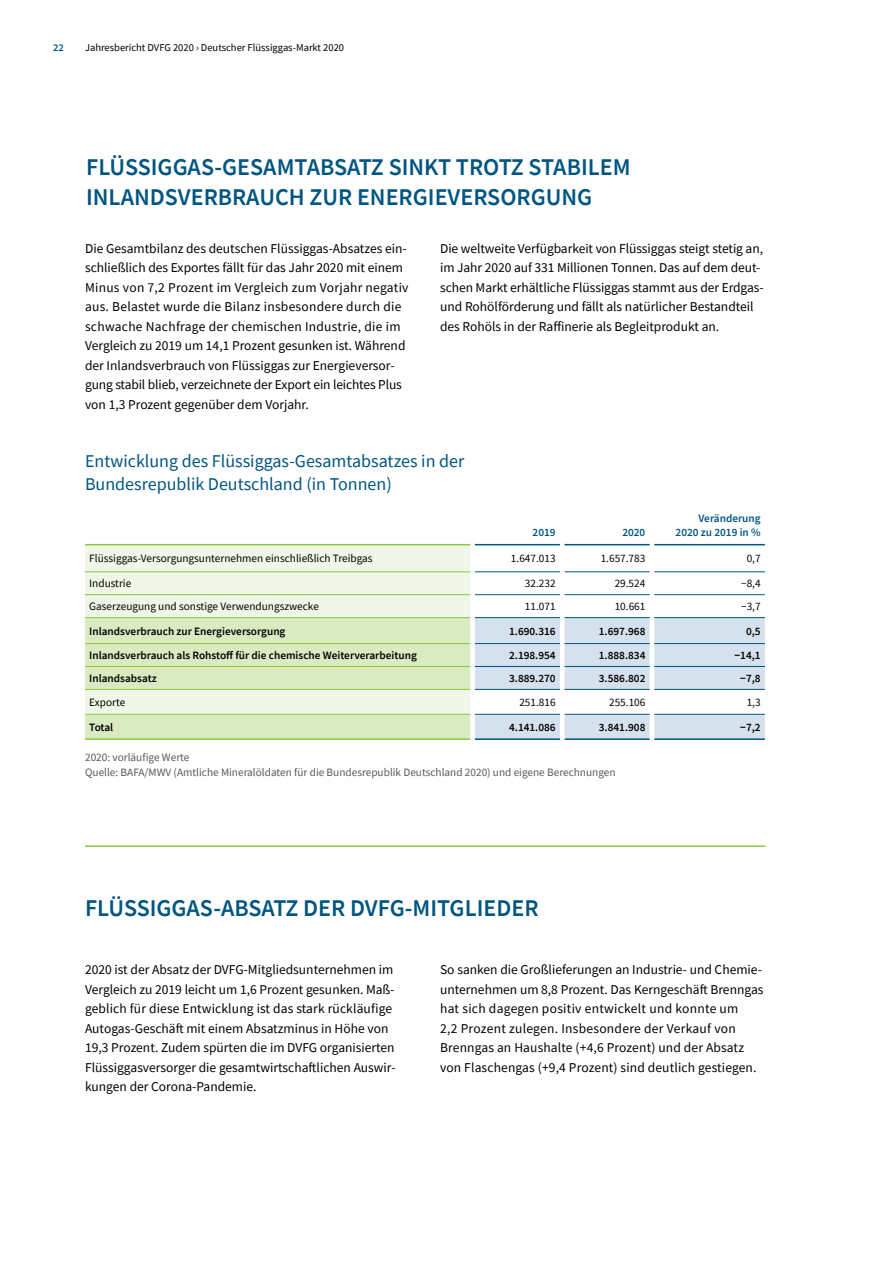
<style>
.page{position:relative;width:893px;height:1263px;background:#fff}
.page>*{position:absolute;margin:0;border:0;box-sizing:border-box;transform-origin:0 0}
.t1{font:600 24px/30px "Source Sans Pro";color:#005581}
.t2{font:18px/22.5px "Source Sans Pro";color:#005581}
.t3{font:13.5px/19.5px "Source Sans Pro";color:#000}
.t4{font:600 11.25px "Source Sans Pro";color:#000}
.t5{font:11.25px "Source Sans Pro";color:#000}
.t6{font:11.25px/15px "Source Sans Pro";color:#58595b}
.t7{font:600 11.25px/14.2px "Source Sans Pro";color:#005581;text-align:right}
.t8{font:10.5px "Source Sans Pro";color:#000}
.t9{font:600 10.5px "Source Sans Pro";color:#005581}
</style>
<div class="page">
<div style="left:85px;top:545px;width:385px;height:72px;background:#f0f7e8"></div>
<svg style="left:85px;top:618px;width:385px;height:120px;background:#deedc8"></svg>
<svg style="left:475px;top:618px;width:290px;height:121px"></svg>
<hr style="left:85px;top:738px;width:385px;height:2px;background:#8dc63f">
<hr style="left:85px;top:544px;width:385px;height:1px;background:#8dc63f">
<hr style="left:85px;top:571px;width:385px;height:1px;background:#8dc63f">
<hr style="left:475px;top:571px;width:85px;height:1px;background:#005581">
<hr style="left:565px;top:571px;width:85px;height:1px;background:#005581">
<hr style="left:654px;top:571px;width:111px;height:1px;background:#005581">
<hr style="left:475px;top:594px;width:85px;height:1px;background:#005581">
<hr style="left:565px;top:594px;width:85px;height:1px;background:#005581">
<hr style="left:654px;top:594px;width:111px;height:1px;background:#005581">
<hr style="left:475px;top:617px;width:85px;height:1px;background:#005581">
<hr style="left:565px;top:617px;width:85px;height:1px;background:#005581">
<hr style="left:654px;top:617px;width:111px;height:1px;background:#005581">
<hr style="left:475px;top:643px;width:85px;height:1px;background:#005581">
<hr style="left:565px;top:643px;width:85px;height:1px;background:#005581">
<hr style="left:654px;top:643px;width:111px;height:1px;background:#005581">
<hr style="left:475px;top:666px;width:85px;height:1px;background:#005581">
<hr style="left:565px;top:666px;width:85px;height:1px;background:#005581">
<hr style="left:654px;top:666px;width:111px;height:1px;background:#005581">
<hr style="left:475px;top:689px;width:85px;height:1px;background:#005581">
<hr style="left:565px;top:689px;width:85px;height:1px;background:#005581">
<hr style="left:654px;top:689px;width:111px;height:1px;background:#005581">
<hr style="left:475px;top:714px;width:85px;height:1px;background:#005581">
<hr style="left:565px;top:714px;width:85px;height:1px;background:#005581">
<hr style="left:654px;top:714px;width:111px;height:1px;background:#005581">
<hr style="left:475px;top:738px;width:85px;height:2px;background:#005581">
<hr style="left:565px;top:738px;width:85px;height:2px;background:#005581">
<hr style="left:654px;top:738px;width:111px;height:2px;background:#005581">
<hr style="left:475px;top:544px;width:85px;height:1px;background:#005581">
<hr style="left:565px;top:544px;width:85px;height:1px;background:#005581">
<hr style="left:654px;top:544px;width:111px;height:1px;background:#005581">
<hr style="left:85px;top:594px;width:385px;height:1px;background:#8dc63f">
<hr style="left:85px;top:617px;width:385px;height:1px;background:#8dc63f">
<hr style="left:85px;top:643px;width:385px;height:1px;background:#8dc63f">
<hr style="left:85px;top:666px;width:385px;height:1px;background:#8dc63f">
<hr style="left:85px;top:689px;width:385px;height:1px;background:#8dc63f">
<hr style="left:85px;top:714px;width:385px;height:1px;background:#8dc63f">
<hr style="left:85px;top:845px;width:680px;height:2px;background:#8dc63f">
<p class="t9" style="left:53px;top:41px;width:12px">22</p>
<p class="t8" style="left:85px;top:41px;width:261px">Jahresbericht DVFG 2020 › Deutscher Flüssiggas-Markt 2020</p>
<h1 class="t1" style="left:86px;top:152px;width:546px">FLÜSSIGGAS-GESAMTABSATZ SINKT TROTZ STABILEM<br>INLANDSVERBRAUCH ZUR ENERGIEVERSORGUNG</h1>
<p class="t3" style="left:85px;top:238px;width:325px">Die Gesamtbilanz des deutschen Flüssiggas-Absatzes ein&shy;schließlich des Exportes fällt für das Jahr 2020 mit einem Minus von 7,2 Prozent im Vergleich zum Vorjahr negativ aus. Belastet wurde die Bilanz insbesondere durch die schwache Nachfrage der chemischen Industrie, die im Vergleich zu 2019 um 14,1 Prozent gesunken ist. Während der Inlandsverbrauch von Flüssiggas zur Energieversor&shy;gung stabil blieb, verzeichnete der Export ein leichtes Plus von 1,3 Prozent gegenüber dem Vorjahr.</p>
<p class="t3" style="left:440px;top:238px;width:325px">Die weltweite Verfügbarkeit von Flüssiggas steigt stetig an, im Jahr 2020 auf 331 Millionen Tonnen. Das auf dem deut&shy;schen Markt erhältliche Flüssiggas stammt aus der Erdgas&shy;und Rohölförderung und fällt als natürlicher Bestandteil des Rohöls in der Raffinerie als Begleitprodukt an.</p>
<h2 class="t2" style="left:85px;top:450px;width:381px">Entwicklung des Flüssiggas-Gesamtabsatzes in der<br>Bundesrepublik Deutschland (in Tonnen)</h2>
<p class="t7" style="left:533px;top:525px;width:25px">2019</p>
<p class="t7" style="left:622px;top:525px;width:25px">2020</p>
<p class="t7" style="left:676px;top:511px;width:87px">Veränderung<br>2020 zu 2019 in %</p>
<p class="t5" style="left:89px;top:552px;width:285px">Flüssiggas-Versorgungsunternehmen einschließlich Treibgas</p>
<p class="t5" style="left:511px;top:552px;width:46px">1.647.013</p>
<p class="t5" style="left:601px;top:552px;width:46px">1.657.783</p>
<p class="t5" style="left:747px;top:552px;width:15px">0,7</p>
<p class="t5" style="left:89px;top:577px;width:44px">Industrie</p>
<p class="t5" style="left:525px;top:577px;width:32px">32.232</p>
<p class="t5" style="left:615px;top:577px;width:32px">29.524</p>
<p class="t5" style="left:741px;top:577px;width:21px">−8,4</p>
<p class="t5" style="left:89px;top:599px;width:231px">Gaserzeugung und sonstige Verwendungszwecke</p>
<p class="t5" style="left:525px;top:599px;width:32px">11.071</p>
<p class="t5" style="left:615px;top:599px;width:32px">10.661</p>
<p class="t5" style="left:741px;top:599px;width:21px">−3,7</p>
<p class="t4" style="left:89px;top:624px;width:198px">Inlandsverbrauch zur Energieversorgung</p>
<p class="t4" style="left:509px;top:624px;width:48px">1.690.316</p>
<p class="t4" style="left:599px;top:624px;width:48px">1.697.968</p>
<p class="t4" style="left:746px;top:624px;width:16px">0,5</p>
<p class="t4" style="left:89px;top:648px;width:329px">Inlandsverbrauch als Rohstoff für die chemische Weiterverarbeitung</p>
<p class="t4" style="left:509px;top:648px;width:48px">2.198.954</p>
<p class="t4" style="left:599px;top:648px;width:48px">1.888.834</p>
<p class="t4" style="left:734px;top:648px;width:28px">−14,1</p>
<p class="t4" style="left:89px;top:671px;width:69px">Inlandsabsatz</p>
<p class="t4" style="left:509px;top:671px;width:48px">3.889.270</p>
<p class="t4" style="left:599px;top:671px;width:48px">3.586.802</p>
<p class="t4" style="left:740px;top:671px;width:22px">−7,8</p>
<p class="t5" style="left:89px;top:695px;width:38px">Exporte</p>
<p class="t5" style="left:519px;top:695px;width:38px">251.816</p>
<p class="t5" style="left:609px;top:695px;width:38px">255.106</p>
<p class="t5" style="left:747px;top:695px;width:15px">1,3</p>
<p class="t4" style="left:89px;top:720px;width:25px">Total</p>
<p class="t4" style="left:509px;top:720px;width:48px">4.141.086</p>
<p class="t4" style="left:599px;top:720px;width:48px">3.841.908</p>
<p class="t4" style="left:740px;top:720px;width:22px">−7,2</p>
<p class="t6" style="left:85px;top:750px;width:532px">2020: vorläufige Werte<br>Quelle: BAFA/MWV (Amtliche Mineralöldaten für die Bundesrepublik Deutschland 2020) und eigene Berechnungen</p>
<h1 class="t1" style="left:85px;top:893px;width:455px">FLÜSSIGGAS-ABSATZ DER DVFG-MITGLIEDER</h1>
<p class="t3" style="left:85px;top:960px;width:312px">2020 ist der Absatz der DVFG-Mitgliedsunternehmen im Vergleich zu 2019 leicht um 1,6 Prozent gesunken. Maß&shy;geblich für diese Entwicklung ist das stark rückläufige Autogas-Geschäft mit einem Absatzminus in Höhe von 19,3 Prozent. Zudem spürten die im DVFG organisierten Flüssiggasversorger die gesamtwirtschaftlichen Auswir&shy;kungen der Corona-Pandemie.</p>
<p class="t3" style="left:440px;top:960px;width:325px">So sanken die Großlieferungen an Industrie- und Chemie&shy;unternehmen um 8,8 Prozent. Das Kerngeschäft Brenngas hat sich dagegen positiv entwickelt und konnte um<br>2,2 Prozent zulegen. Insbesondere der Verkauf von Brenngas an Haushalte (+4,6 Prozent) und der Absatz von Flaschengas (+9,4 Prozent) sind deutlich gestiegen.</p>
</div>
